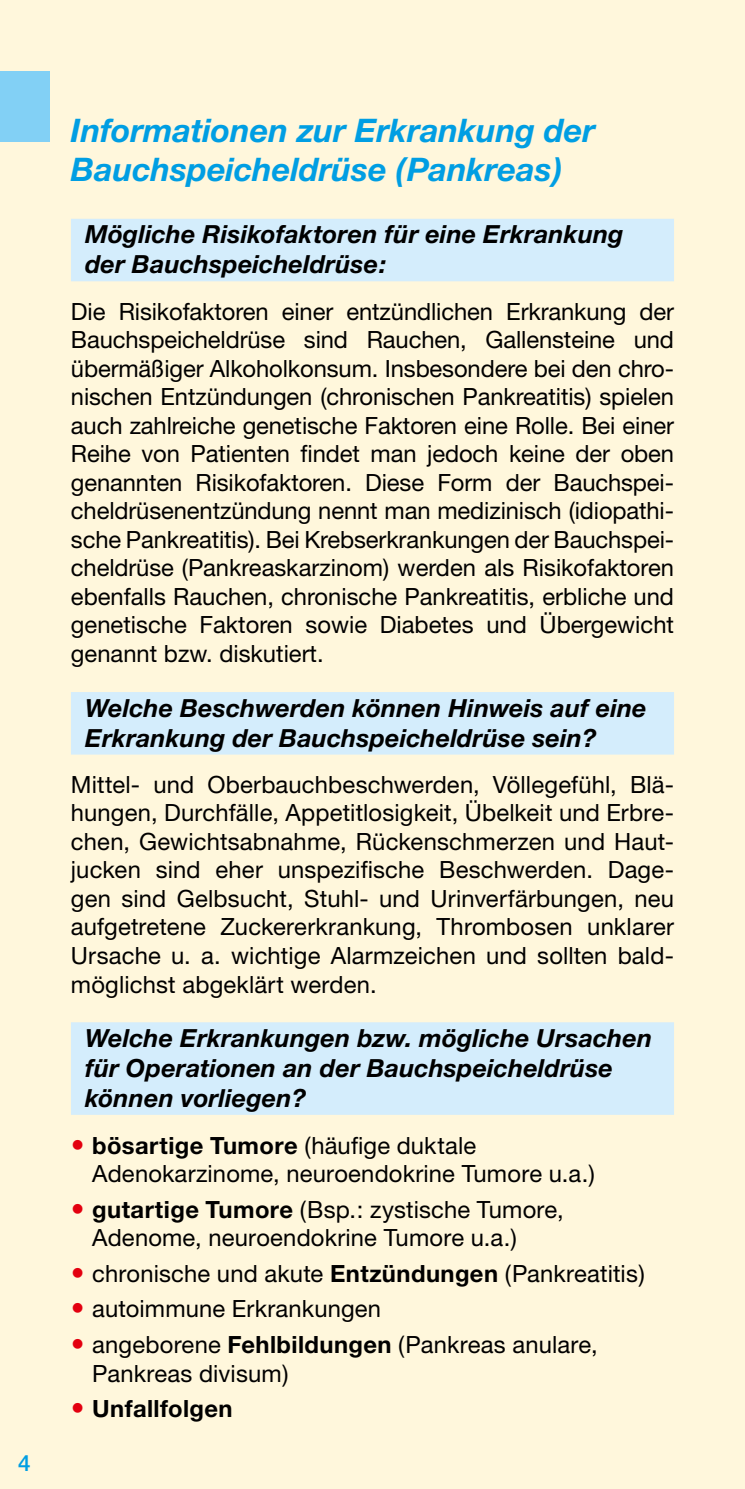
<style>
.page{position:relative;width:745px;height:1489px;background:#fff}
.page>*{position:absolute;margin:0;border:0;box-sizing:border-box;transform-origin:0 0}
.t1{font:italic 700 32.5px/39px "Helvetica Neue";color:#009ee3}
.t2{font:italic 700 25px/30px "Helvetica Neue";letter-spacing:.005em;color:#000}
.t3{font:23.75px/28.5px "Helvetica Neue";letter-spacing:.005em;color:#000}
.t4{font:700 23.75px "Helvetica Neue";letter-spacing:.015em;color:#000}
.t5{font:500 22.5px "Helvetica Neue";color:#009ee3}
.s1{font-weight:700}
</style>
<div class="page">
<div style="left:0;top:0;width:744px;height:1488px;background:#fff7dc"></div>
<div style="left:0;top:71px;width:50px;height:71px;background:#82d0f5"></div>
<div style="left:71px;top:219px;width:602px;height:62px;background:#d4edfc"></div>
<div style="left:71px;top:692px;width:602px;height:62px;background:#d4edfc"></div>
<div style="left:71px;top:1022px;width:602px;height:92px;background:#d4edfc"></div>
<p class="t5" style="left:18px;top:1449px;width:14px">4</p>
<h1 class="t1" style="left:71px;top:111px;width:525px">Informationen zur Erkrankung der<br>Bauchspeicheldrüse (Pankreas)</h1>
<p class="t2" style="left:85px;top:219px;width:539px">Mögliche Risikofaktoren für eine Erkrankung der Bauchspeicheldrüse:</p>
<p class="t3" style="left:71px;top:296px;width:604px;text-align:justify">Die Risikofaktoren einer entzündlichen Erkrankung der Bauchspeicheldrüse sind Rauchen, Gallensteine und übermäßiger Alkoholkonsum. Insbesondere bei den chro&shy;nischen Entzündungen (chronischen Pankreatitis) spielen auch zahlreiche genetische Faktoren eine Rolle. Bei einer Reihe von Patienten findet man jedoch keine der oben genannten Risikofaktoren. Diese Form der Bauchspei&shy;cheldrüsenentzündung nennt man medizinisch (idiopathi&shy;sche Pankreatitis). Bei Krebserkrankungen der Bauchspei&shy;cheldrüse (Pankreaskarzinom) werden als Risikofaktoren ebenfalls Rauchen, chronische Pankreatitis, erbliche und genetische Faktoren sowie Diabetes und Übergewicht genannt bzw. diskutiert.</p>
<p class="t2" style="left:85px;top:692px;width:562px">Welche Beschwerden können Hinweis auf eine<br>Erkrankung der Bauchspeicheldrüse sein?</p>
<p class="t3" style="left:71px;top:769px;width:604px;text-align:justify">Mittel- und Oberbauchbeschwerden, Völlegefühl, Blä&shy;hungen, Durchfälle, Appetitlosigkeit, Übelkeit und Erbre&shy;chen, Gewichtsabnahme, Rückenschmerzen und Haut&shy;jucken sind eher unspezifische Beschwerden. Dage&shy;gen sind Gelbsucht, Stuhl- und Urinverfärbungen, neu aufgetretene Zuckererkrankung, Thrombosen unklarer Ursache u. a. wichtige Alarmzeichen und sollten bald&shy;möglichst abgeklärt werden.</p>
<p class="t2" style="left:85px;top:1022px;width:568px">Welche Erkrankungen bzw. mögliche Ursachen für Operationen an der Bauchspeicheldrüse können vorliegen?</p>
<p class="t3" style="left:92px;top:1130px;width:504px"><span class="s1">bösartige Tumore</span> (häufige duktale<br>Adenokarzinome, neuroendokrine Tumore u.a.)</p>
<p class="t3" style="left:92px;top:1194px;width:473px"><span class="s1">gutartige Tumore</span> (Bsp.: zystische Tumore,<br>Adenome, neuroendokrine Tumore u.a.)</p>
<p class="t3" style="left:92px;top:1255px;width:554px;line-height:35.5px">chronische und akute <span class="s1">Entzündungen</span> (Pankreatitis) autoimmune Erkrankungen<br>angeborene <span class="s1">Fehlbildungen</span> (Pankreas anulare,</p>
<p class="t3" style="left:92px;top:1358px;width:198px">Pankreas divisum)</p>
<p class="t4" style="left:92px;top:1393px;width:142px">Unfallfolgen</p>
</div>
